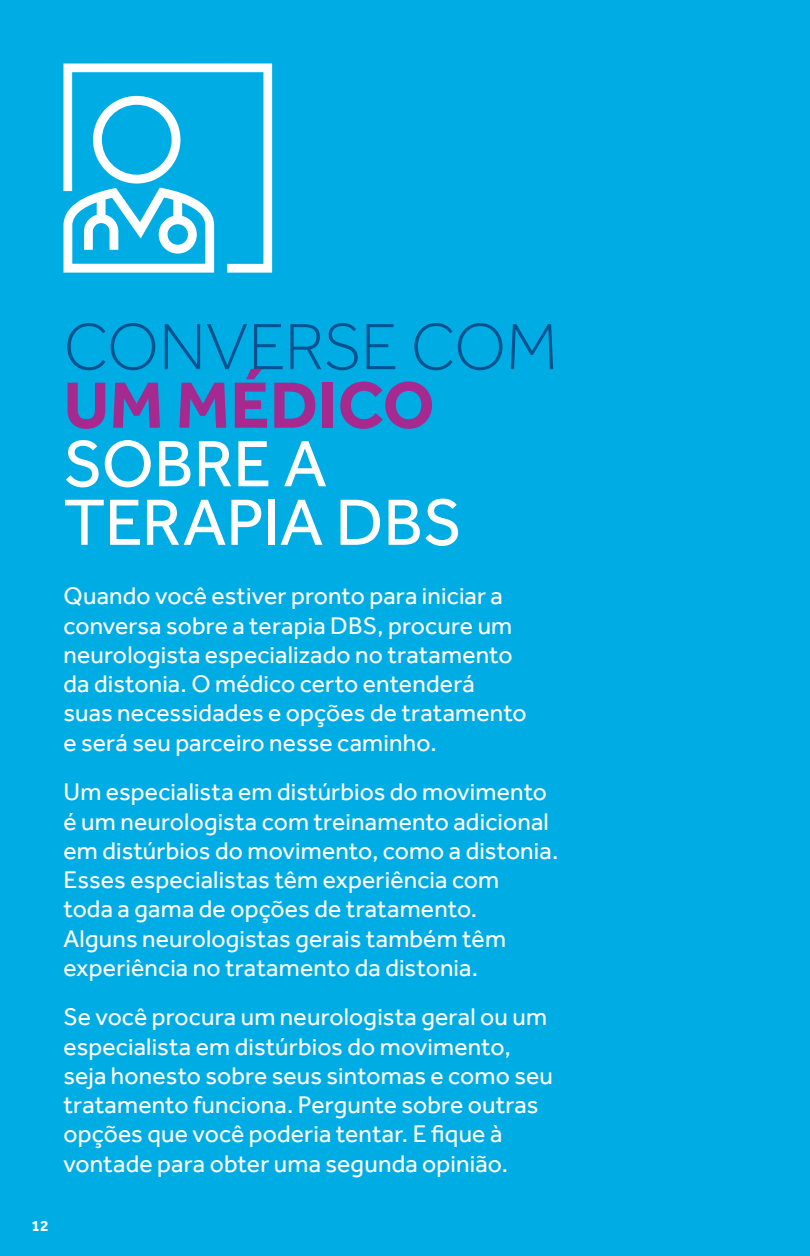
<style>
.page{position:relative;width:810px;height:1256px;background:#00ace4}
.page>*{position:absolute;margin:0;border:0;box-sizing:border-box;transform-origin:0 0}
.t1{font:67.5px/58.5px "Effra";letter-spacing:-.005em;color:#fff}
.t2{font:300 67.5px "Effra";letter-spacing:-.01em;color:#02528e}
.t3{font:700 67.5px "Effra";letter-spacing:.005em;color:#a62990}
.t4{font:24.75px/29.2px "Effra";letter-spacing:.005em;color:#fff}
.t5{font:700 15.75px "Effra";color:#fff}
</style>
<div class="page">
<svg style="left:63px;top:63px;width:209px;height:210px"></svg>
<svg style="left:63px;top:96px;width:151px;height:177px"></svg>
<h1 class="t2" style="left:63px;top:309px;width:496px">CONVERSE COM</h1>
<h1 class="t3" style="left:63px;top:364px;width:373px">UM MÉDICO</h1>
<h1 class="t1" style="left:63px;top:434px;width:400px">SOBRE A<br>TERAPIA DBS</h1>
<p class="t4" style="left:63px;top:581px;width:465px">Quando você estiver pronto para iniciar a conversa sobre a terapia DBS, procure um neurologista especializado no tratamento da distonia. O médico certo entenderá suas necessidades e opções de tratamento e será seu parceiro nesse caminho.</p>
<p class="t4" style="left:63px;top:777px;width:497px">Um especialista em distúrbios do movimento é um neurologista com treinamento adicional em distúrbios do movimento, como a distonia.<br>Esses especialistas têm experiência com<br>toda a gama de opções de tratamento.<br>Alguns neurologistas gerais também têm experiência no tratamento da distonia.</p>
<p class="t4" style="left:63px;top:1002px;width:491px">Se você procura um neurologista geral ou um especialista em distúrbios do movimento, seja honesto sobre seus sintomas e como seu tratamento funciona. Pergunte sobre outras opções que você poderia tentar. E fique à vontade para obter uma segunda opinião.</p>
<p class="t5" style="left:32px;top:1216px;width:19px">12</p>
</div>
